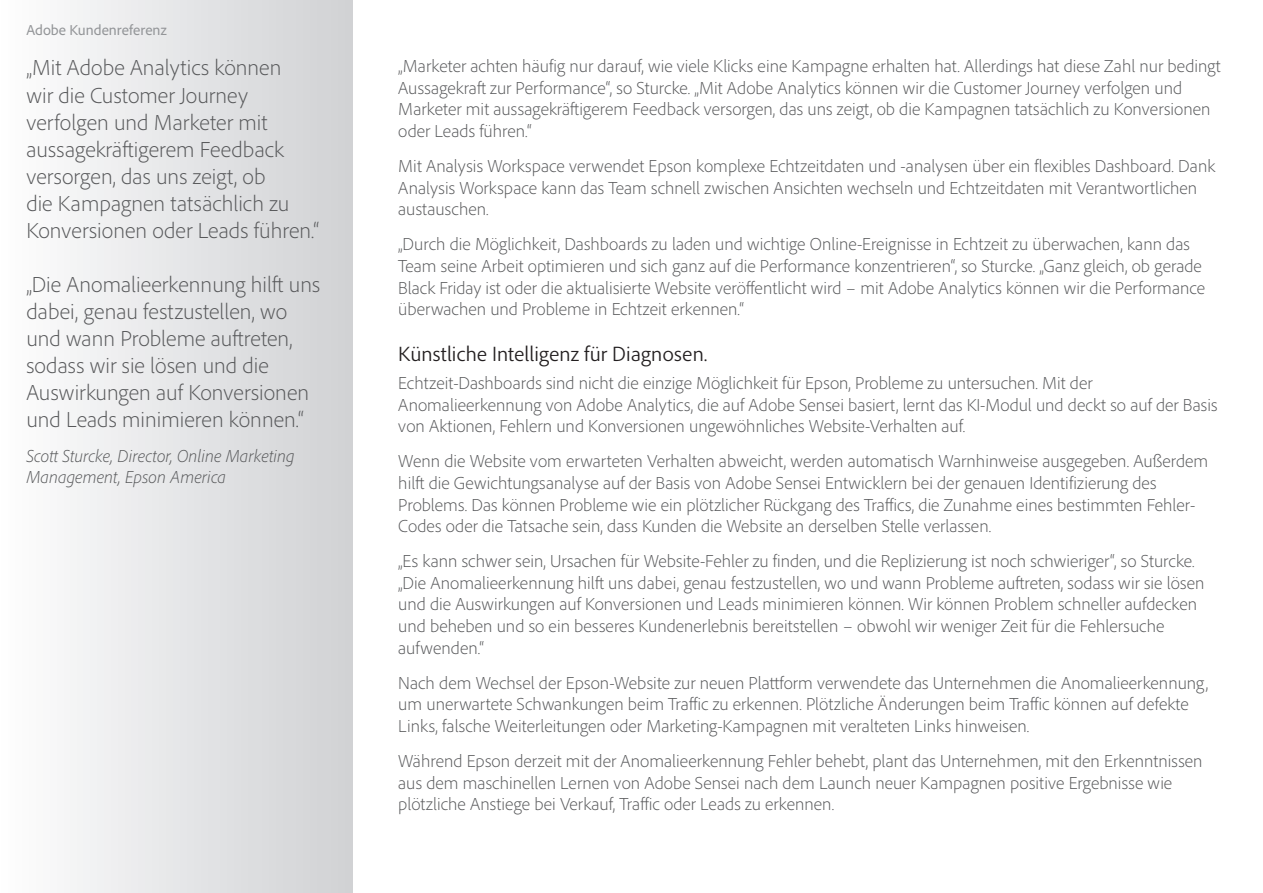
<style>
.page{position:relative;width:1263px;height:893px;background:#fff}
.page>*{position:absolute;margin:0;border:0;box-sizing:border-box;transform-origin:0 0}
.Sidebar__Quotation{font:300 22.5px/27px "Adobe Clean";letter-spacing:.005em;color:#57585a}
.Page__subhead{font:300 21px "Adobe Clean";color:#231f20}
.Page__bodycopy{font:300 18px/21.6px "Adobe Clean";letter-spacing:.005em;color:#57585a}
.SIdebar__Quote_attri{font:italic 300 18px/21.6px "Adobe Clean";color:#57585a}
.t1{font:15px "Adobe Clean";color:#939598}
</style>
<div class="page">
<div style="left:0;top:0;width:352px;height:893px;background:linear-gradient(to right,#fefefe,#d0d1d4)"></div>
<p class="t1" style="left:26px;top:20px;width:142px">Adobe Kundenreferenz</p>
<p class="Sidebar__Quotation" style="left:26px;top:54px;width:294px">„Mit Adobe Analytics können<br>wir die Customer Journey verfolgen und Marketer mit aussagekräftigerem Feedback versorgen, das uns zeigt, ob<br>die Kampagnen tatsächlich zu<br>Konversionen oder Leads führen.“</p>
<p class="Sidebar__Quotation" style="left:26px;top:270px;width:295px">„Die Anomalieerkennung hilft uns dabei, genau festzustellen, wo und wann Probleme auftreten, sodass wir sie lösen und die<br>Auswirkungen auf Konversionen und Leads minimieren können.“</p>
<p class="SIdebar__Quote_attri" style="left:26px;top:444px;width:270px">Scott Sturcke, Director, Online Marketing<br>Management, Epson America</p>
<p class="Page__bodycopy" style="left:398px;top:55px;width:824px">„Marketer achten häufig nur darauf, wie viele Klicks eine Kampagne erhalten hat. Allerdings hat diese Zahl nur bedingt Aussagekraft zur Performance“, so Sturcke. „Mit Adobe Analytics können wir die Customer Journey verfolgen und Marketer mit aussagekräftigerem Feedback versorgen, das uns zeigt, ob die Kampagnen tatsächlich zu Konversionen oder Leads führen.“</p>
<p class="Page__bodycopy" style="left:398px;top:155px;width:818px">Mit Analysis Workspace verwendet Epson komplexe Echtzeitdaten und -analysen über ein flexibles Dashboard. Dank<br>Analysis Workspace kann das Team schnell zwischen Ansichten wechseln und Echtzeitdaten mit Verantwortlichen austauschen.</p>
<p class="Page__bodycopy" style="left:398px;top:233px;width:808px">„Durch die Möglichkeit, Dashboards zu laden und wichtige Online-Ereignisse in Echtzeit zu überwachen, kann das Team seine Arbeit optimieren und sich ganz auf die Performance konzentrieren“, so Sturcke. „Ganz gleich, ob gerade Black Friday ist oder die aktualisierte Website veröffentlicht wird – mit Adobe Analytics können wir die Performance überwachen und Probleme in Echtzeit erkennen.“</p>
<p class="Page__subhead" style="left:398px;top:340px;width:311px">Künstliche Intelligenz für Diagnosen.</p>
<p class="Page__bodycopy" style="left:398px;top:372px;width:821px">Echtzeit-Dashboards sind nicht die einzige Möglichkeit für Epson, Probleme zu untersuchen. Mit der<br>Anomalieerkennung von Adobe Analytics, die auf Adobe Sensei basiert, lernt das KI-Modul und deckt so auf der Basis von Aktionen, Fehlern und Konversionen ungewöhnliches Website-Verhalten auf.</p>
<p class="Page__bodycopy" style="left:398px;top:450px;width:811px">Wenn die Website vom erwarteten Verhalten abweicht, werden automatisch Warnhinweise ausgegeben. Außerdem hilft die Gewichtungsanalyse auf der Basis von Adobe Sensei Entwicklern bei der genauen Identifizierung des Problems. Das können Probleme wie ein plötzlicher Rückgang des Traffics, die Zunahme eines bestimmten Fehler-Codes oder die Tatsache sein, dass Kunden die Website an derselben Stelle verlassen.</p>
<p class="Page__bodycopy" style="left:398px;top:550px;width:808px">„Es kann schwer sein, Ursachen für Website-Fehler zu finden, und die Replizierung ist noch schwieriger“, so Sturcke. „Die Anomalieerkennung hilft uns dabei, genau festzustellen, wo und wann Probleme auftreten, sodass wir sie lösen und die Auswirkungen auf Konversionen und Leads minimieren können. Wir können Problem schneller aufdecken und beheben und so ein besseres Kundenerlebnis bereitstellen – obwohl wir weniger Zeit für die Fehlersuche aufwenden.“</p>
<p class="Page__bodycopy" style="left:398px;top:671px;width:811px">Nach dem Wechsel der Epson-Website zur neuen Plattform verwendete das Unternehmen die Anomalieerkennung, um unerwartete Schwankungen beim Traffic zu erkennen. Plötzliche Änderungen beim Traffic können auf defekte<br>Links, falsche Weiterleitungen oder Marketing-Kampagnen mit veralteten Links hinweisen.</p>
<p class="Page__bodycopy" style="left:398px;top:750px;width:806px">Während Epson derzeit mit der Anomalieerkennung Fehler behebt, plant das Unternehmen, mit den Erkenntnissen aus dem maschinellen Lernen von Adobe Sensei nach dem Launch neuer Kampagnen positive Ergebnisse wie plötzliche Anstiege bei Verkauf, Traffic oder Leads zu erkennen.</p>
</div>
